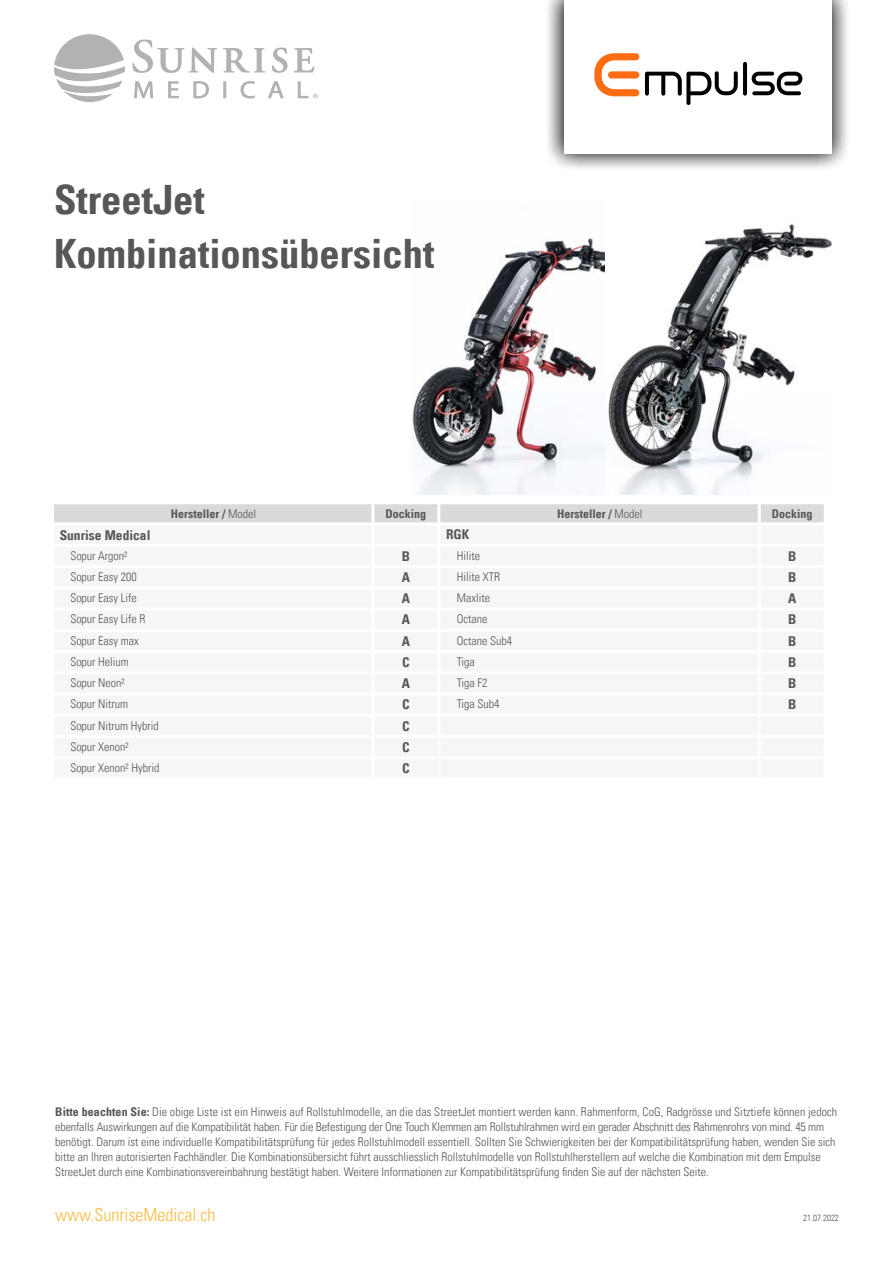
<style>
.page{position:relative;width:893px;height:1263px;background:#fff}
.page>*{position:absolute;margin:0;border:0;box-sizing:border-box;transform-origin:0 0}
.t1{font:40.5px/54px "Univers Com 67 Bold Cond";color:#575756}
.t2{font:18px "Univers Com 47 Light Cond";color:#fbba43}
.t3{font:13.5px "Univers Com 67 Bold Cond";color:#575756}
.t4{font:12px/15px "Univers Com 47 Light Cond";color:#575756}
.t5{font:12px "Univers Com 67 Bold Cond";color:#575756}
.t6{font:9px "Univers Com 47 Light Cond";color:#575756}
.s1{font-family:"Univers Com 47 Light Cond"}
.s2{font-family:"Univers Com 67 Bold Cond"}
</style>
<div class="page">
<svg style="left:54px;top:34px;width:71px;height:68px"></svg>
<svg style="left:223px;top:48px;width:42px;height:25px"></svg>
<svg style="left:132px;top:39px;width:85px;height:34px"></svg>
<svg style="left:272px;top:48px;width:16px;height:25px"></svg>
<svg style="left:294px;top:48px;width:20px;height:25px"></svg>
<svg style="left:134px;top:81px;width:19px;height:17px"></svg>
<svg style="left:168px;top:81px;width:11px;height:17px"></svg>
<svg style="left:193px;top:81px;width:16px;height:17px"></svg>
<svg style="left:223px;top:81px;width:3px;height:17px"></svg>
<svg style="left:241px;top:81px;width:14px;height:18px"></svg>
<svg style="left:268px;top:81px;width:16px;height:17px"></svg>
<svg style="left:298px;top:81px;width:20px;height:17px"></svg>
<div style="left:544px;top:0;width:307px;height:173px;background:#000;opacity:.5"></div>
<div style="left:564px;top:0;width:267px;height:153px;background:#fff"></div>
<svg style="left:594px;top:53px;width:45px;height:43px"></svg>
<svg style="left:645px;top:71px;width:93px;height:34px"></svg>
<hr style="left:743px;top:62px;width:4px;height:34px;background:#000;border-radius:2px">
<svg style="left:752px;top:72px;width:50px;height:23px"></svg>
<img style="left:411px;top:238px;width:194px;height:256px">
<img style="left:606px;top:224px;width:225px;height:270px">
<svg style="left:54px;top:504px;width:770px;height:19px;background:#dbdbdb"></svg>
<hr style="left:758px;top:504px;width:3px;height:18px;background:#fff">
<hr style="left:371px;top:522px;width:69px;height:3px;background:#fff">
<hr style="left:759px;top:522px;width:68px;height:3px;background:#fff">
<hr style="left:440px;top:522px;width:319px;height:3px;background:#fff">
<h1 class="t1" style="left:54px;top:172px;width:382px">StreetJet<br>Kombinationsübersicht</h1>
<p class="t5" style="left:171px;top:507px;width:87px">Hersteller / <span class="s1">Model</span></p>
<p class="t5" style="left:386px;top:507px;width:42px">Docking</p>
<p class="t5" style="left:557px;top:507px;width:87px">Hersteller / <span class="s1">Model</span></p>
<p class="t5" style="left:772px;top:507px;width:42px">Docking</p>
<p class="t3" style="left:60px;top:526px;width:92px">Sunrise Medical</p>
<p class="t4" style="left:70px;top:548px;width:59px">Sopur Argon²</p>
<p class="t3" style="left:402px;top:548px;width:10px">B</p>
<p class="t4" style="left:70px;top:569px;width:68px">Sopur Easy 200</p>
<p class="t3" style="left:402px;top:569px;width:10px">A</p>
<p class="t4" style="left:70px;top:590px;width:68px">Sopur Easy Life</p>
<p class="t3" style="left:402px;top:590px;width:10px">A</p>
<p class="t4" style="left:70px;top:612px;width:77px">Sopur Easy Life R</p>
<p class="t3" style="left:402px;top:611px;width:10px">A</p>
<p class="t4" style="left:70px;top:633px;width:70px">Sopur Easy max</p>
<p class="t3" style="left:402px;top:633px;width:10px">A</p>
<p class="t4" style="left:70px;top:654px;width:60px">Sopur Helium</p>
<p class="t3" style="left:402px;top:654px;width:9px">C</p>
<p class="t4" style="left:70px;top:675px;width:56px">Sopur Neon²</p>
<p class="t3" style="left:402px;top:675px;width:10px">A</p>
<p class="t4" style="left:70px;top:697px;width:59px">Sopur Nitrum</p>
<p class="t3" style="left:402px;top:696px;width:9px">C</p>
<p class="t4" style="left:70px;top:718px;width:90px">Sopur Nitrum Hybrid</p>
<p class="t3" style="left:402px;top:718px;width:9px">C</p>
<p class="t4" style="left:70px;top:739px;width:60px">Sopur Xenon²</p>
<p class="t3" style="left:402px;top:739px;width:9px">C</p>
<p class="t4" style="left:70px;top:760px;width:91px">Sopur Xenon² Hybrid</p>
<p class="t3" style="left:402px;top:760px;width:9px">C</p>
<p class="t3" style="left:446px;top:526px;width:25px">RGK</p>
<p class="t4" style="left:457px;top:548px;width:25px">Hilite</p>
<p class="t3" style="left:788px;top:548px;width:10px">B</p>
<p class="t4" style="left:457px;top:569px;width:45px">Hilite XTR</p>
<p class="t3" style="left:788px;top:569px;width:10px">B</p>
<p class="t4" style="left:457px;top:590px;width:35px">Maxlite</p>
<p class="t3" style="left:788px;top:590px;width:10px">A</p>
<p class="t4" style="left:457px;top:612px;width:32px">Octane</p>
<p class="t3" style="left:788px;top:611px;width:10px">B</p>
<p class="t4" style="left:457px;top:633px;width:57px">Octane Sub4</p>
<p class="t3" style="left:788px;top:632px;width:10px">B</p>
<p class="t4" style="left:457px;top:654px;width:20px">Tiga</p>
<p class="t3" style="left:788px;top:654px;width:10px">B</p>
<p class="t4" style="left:457px;top:675px;width:32px">Tiga F2</p>
<p class="t3" style="left:788px;top:675px;width:10px">B</p>
<p class="t4" style="left:457px;top:696px;width:44px">Tiga Sub4</p>
<p class="t3" style="left:788px;top:696px;width:10px">B</p>
<p class="t4" style="left:55px;top:1105px;width:783px"><span class="s2">Bitte beachten Sie:</span> Die obige Liste ist ein Hinweis auf Rollstuhlmodelle, an die das StreetJet montiert werden kann. Rahmenform, CoG, Radgrösse und Sitztiefe können jedoch ebenfalls Auswirkungen auf die Kompatibilität haben. Für die Befestigung der One Touch Klemmen am Rollstuhlrahmen wird ein gerader Abschnitt des Rahmenrohrs von mind. 45 mm benötigt. Darum ist eine individuelle Kompatibilitätsprüfung für jedes Rollstuhlmodell essentiell. Sollten Sie Schwierigkeiten bei der Kompatibilitätsprüfung haben, wenden Sie sich bitte an Ihren autorisierten Fachhändler. Die Kombinationsübersicht führt ausschliesslich Rollstuhlmodelle von Rollstuhlherstellern auf welche die Kombination mit dem Empulse StreetJet durch eine Kombinationsvereinbahrung bestätigt haben. Weitere Informationen zur Kompatibilitätsprüfung finden Sie auf der nächsten Seite.</p>
<h2 class="t2" style="left:55px;top:1204px;width:162px">www.SunriseMedical.ch</h2>
<p class="t6" style="left:803px;top:1213px;width:37px">21.07.2022</p>
</div>
